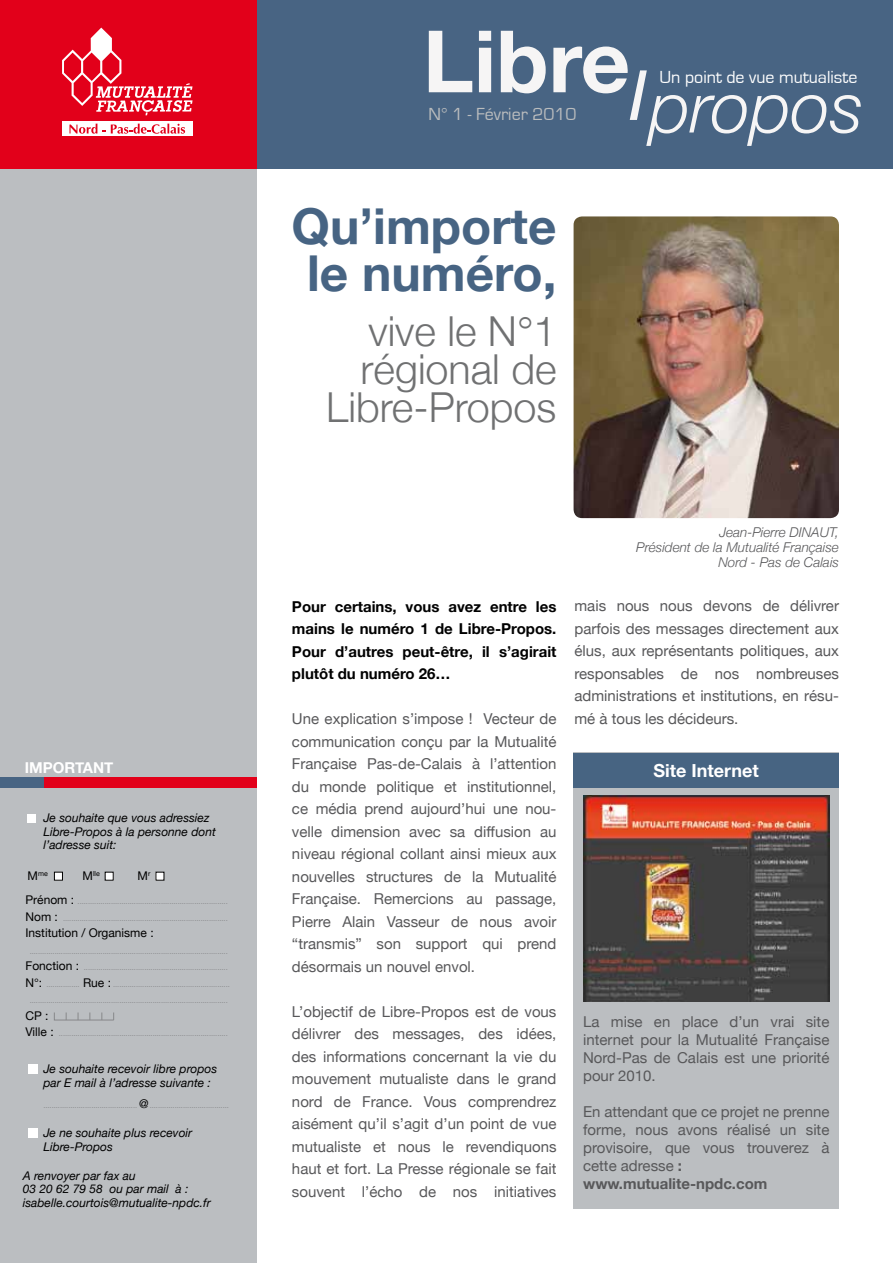
<style>
.page{position:relative;width:893px;height:1263px;background:#fff}
.page>*{position:absolute;margin:0;border:0;box-sizing:border-box;transform-origin:0 0}
.t1{font:700 49.5px/46.8px "Helvetica Neue";color:#476483;text-align:center}
.t2{font:300 41.25px/38.4px "Helvetica Neue";color:#707172;text-align:right}
.t3{font:18px "Eurostile";color:#fff}
.t4{font:18px "Eurostile";color:#bbbdbe}
.t5{font:700 18px "Helvetica Neue";color:#fff}
.t6{font:15px/22.5px "Helvetica Neue";color:#58585a;text-align:justify}
.t7{font:700 15px/22.5px "Helvetica Neue";color:#000;text-align:justify}
.t8{font:700 15px "Helvetica Neue";color:#fff}
.t9{font:italic 300 13.5px/15px "Helvetica Neue";color:#58585a;text-align:right}
.t10{font:italic 12px/13.5px "Helvetica Neue";color:#000}
.t11{font:12px "Helvetica Neue";color:#000}
.t12{font:7.5px "Helvetica Neue";color:#87888a}
.t13{font:7.05px "Helvetica Neue";color:#000}
.s1{font-size:12px}
.s2{font-size:12px;color:#000}
.s3{font-style:italic;font-size:12px;color:#000}
.s4{font-weight:700}
</style>
<div class="page">
<div style="left:0;top:168px;width:257px;height:1095px;background:#bbbec1"></div>
<div style="left:254px;top:0;width:639px;height:168px;background:#486483"></div>
<svg style="left:429px;top:31px;width:43px;height:61px"></svg>
<svg style="left:479px;top:31px;width:12px;height:61px"></svg>
<svg style="left:501px;top:31px;width:45px;height:62px"></svg>
<svg style="left:553px;top:47px;width:308px;height:99px"></svg>
<div style="left:0;top:0;width:257px;height:168px;background:#e2001a"></div>
<svg style="left:62px;top:28px;width:131px;height:87px"></svg>
<div style="left:62px;top:121px;width:130px;height:15px;background:#fff"></div>
<svg style="left:69px;top:124px;width:116px;height:10px"></svg>
<div style="left:0;top:777px;width:44px;height:10px;background:#476483"></div>
<div style="left:44px;top:777px;width:213px;height:10px;background:#e2001a"></div>
<div style="left:28px;top:814px;width:8px;height:9px;background:#fff"></div>
<div style="left:28px;top:1128px;width:10px;height:10px;background:#fff"></div>
<div style="left:28px;top:1064px;width:10px;height:10px;background:#fff"></div>
<svg style="left:54px;top:1012px;width:60px;height:9px"></svg>
<img style="left:574px;top:216px;width:265px;height:302px">
<div style="left:54px;top:872px;width:8px;height:8px;background:#fff"></div>
<div style="left:54px;top:872px;width:9px;height:8px;border:1px solid #000"></div>
<div style="left:105px;top:872px;width:8px;height:8px;background:#fff"></div>
<div style="left:156px;top:872px;width:8px;height:8px;background:#fff"></div>
<div style="left:574px;top:753px;width:265px;height:456px;background:#bbbec1"></div>
<img style="left:583px;top:795px;width:246px;height:206px">
<div style="left:574px;top:753px;width:265px;height:34px;background:#476482"></div>
<p class="t8" style="left:25px;top:758px;width:90px">IMPORTANT</p>
<p class="t10" style="left:43px;top:811px;width:174px">Je souhaite que vous adressiez<br>Libre-Propos à la personne dont l’adresse suit:</p>
<p class="t13" style="left:28px;top:870px;width:22px"><span class="s1">M</span>me</p>
<p class="t13" style="left:83px;top:870px;width:19px"><span class="s1">M</span>lle</p>
<p class="t11" style="left:138px;top:869px;width:14px">M<sup>r</sup></p>
<p class="t12" style="left:26px;top:897px;width:204px"><span class="s2">Prénom :</span> ........................................................................</p>
<p class="t12" style="left:26px;top:914px;width:204px"><span class="s2">Nom :</span> ...............................................................................</p>
<p class="t11" style="left:26px;top:926px;width:130px">Institution / Organisme :</p>
<p class="t12" style="left:30px;top:947px;width:200px">...............................................................................................</p>
<p class="t12" style="left:26px;top:963px;width:204px"><span class="s2">Fonction :</span> .....................................................................</p>
<p class="t12" style="left:26px;top:980px;width:206px"><span class="s2">N°:</span> ................ <span class="s2">Rue :</span> ........................................................</p>
<p class="t12" style="left:30px;top:996px;width:200px">...............................................................................................</p>
<p class="t11" style="left:26px;top:1008px;width:25px">CP :</p>
<p class="t12" style="left:26px;top:1029px;width:204px"><span class="s2">Ville :</span> .................................................................................</p>
<p class="t10" style="left:43px;top:1062px;width:175px">Je souhaite recevoir libre propos par E mail à l’adresse suivante :</p>
<p class="t12" style="left:43px;top:1101px;width:187px">............................................. <span class="s3">@</span>......................................</p>
<p class="t10" style="left:43px;top:1126px;width:150px">Je ne souhaite plus recevoir<br>Libre-Propos</p>
<p class="t10" style="left:23px;top:1169px;width:190px">A renvoyer par fax au<br>03 20 62 79 58 ou par mail à : isabelle.courtois@mutualite-npdc.fr</p>
<p class="t4" style="left:429px;top:105px;width:149px">N° 1 - Février 2010</p>
<h1 class="t1" style="left:292px;top:202px;width:266px">Qu’importe le numéro,</h1>
<h2 class="t2" style="left:326px;top:311px;width:232px">vive le N°1 régional de<br>Libre-Propos</h2>
<p class="t3" style="left:659px;top:67px;width:199px">Un point de vue mutualiste</p>
<p class="t9" style="left:636px;top:525px;width:204px">Jean-Pierre DINAUT,<br>Président de la Mutualité Française<br>Nord - Pas de Calais</p>
<p class="t7" style="left:292px;top:595px;width:266px">Pour certains, vous avez entre les mains le numéro 1 de Libre-Propos.<br>Pour d’autres peut-être, il s’agirait plutôt du numéro 26…</p>
<p class="t6" style="left:292px;top:707px;width:266px">Une explication s’impose ! Vecteur de communication conçu par la Mutualité Française Pas-de-Calais à l’attention du monde politique et institutionnel, ce média prend aujourd’hui une nou&shy;velle dimension avec sa diffusion au niveau régional collant ainsi mieux aux nouvelles structures de la Mutualité Française. Remercions au passage, Pierre Alain Vasseur de nous avoir “transmis” son support qui prend désormais un nouvel envol.</p>
<p class="t6" style="left:292px;top:1000px;width:266px">L’objectif de Libre-Propos est de vous délivrer des messages, des idées, des informations concernant la vie du mouvement mutualiste dans le grand nord de France. Vous comprendrez aisément qu’il s’agit d’un point de vue mutualiste et nous le revendiquons haut et fort. La Presse régionale se fait souvent l’écho de nos initiatives</p>
<p class="t6" style="left:574px;top:594px;width:266px">mais nous nous devons de délivrer parfois des messages directement aux élus, aux représentants politiques, aux responsables de nos nombreuses administrations et institutions, en résu&shy;mé à tous les décideurs.</p>
<p class="t5" style="left:654px;top:759px;width:107px">Site Internet</p>
<p class="t6" style="left:583px;top:1012px;width:248px;line-height:18px">La mise en place d’un vrai site internet pour la Mutualité Française Nord-Pas de Calais est une priorité pour 2010.</p>
<p class="t6" style="left:583px;top:1102px;width:248px;line-height:18px;text-align:left">En attendant que ce projet ne prenne forme, nous avons réalisé un site provisoire, que vous trouverez à cette adresse <span class="s4">: www.mutualite-npdc.com</span></p>
</div>
